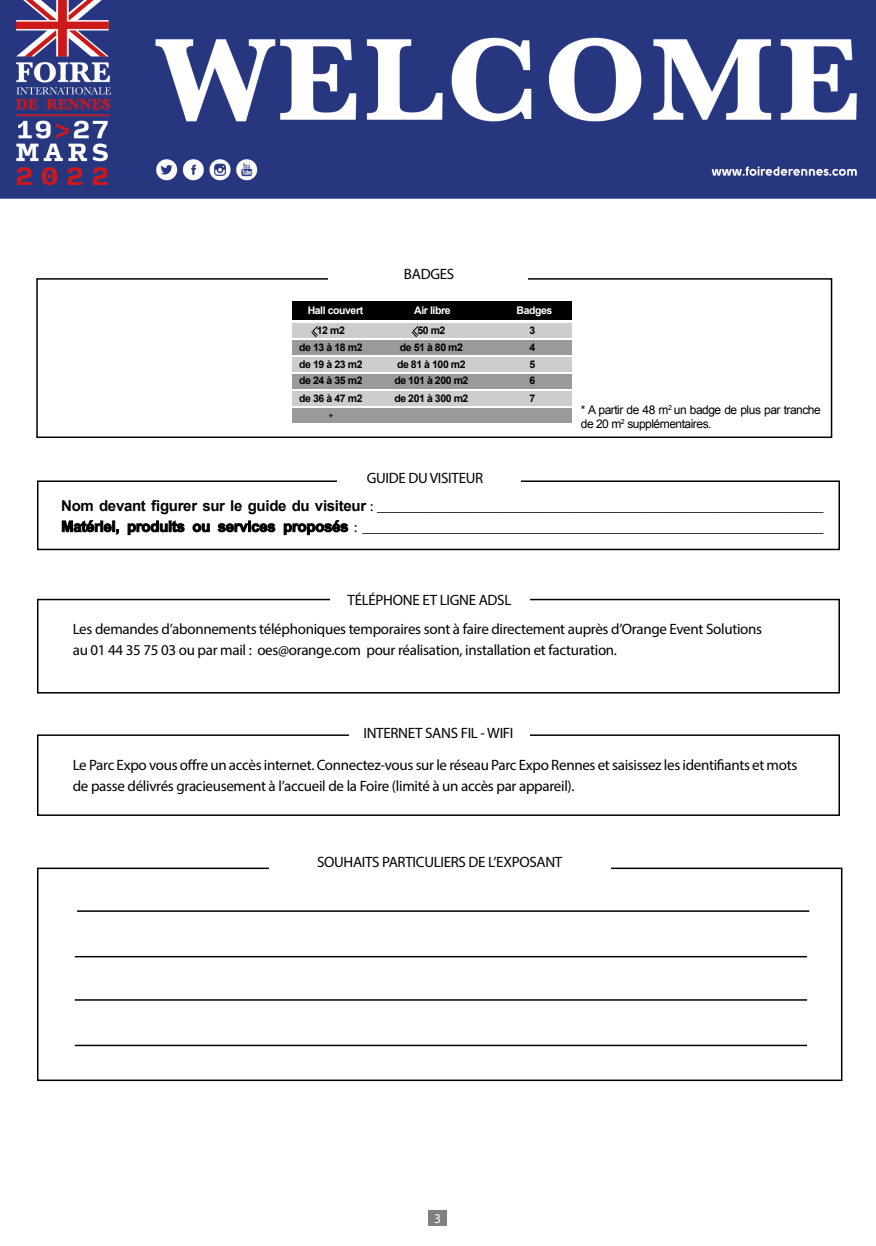
<style>
.page{position:relative;width:876px;height:1246px;background:#fff}
.page>*{position:absolute;margin:0;border:0;box-sizing:border-box;transform-origin:0 0}
.t1{font:15px/21px "Myriad Pro";letter-spacing:-.02em;color:#000}
.t2{font:13.5px "Myriad Pro";color:#fff}
.t3{font:12px/13.5px "Arial";letter-spacing:-.04em;color:#000}
.t4{font:700 10.5px/16.8px "Arial";letter-spacing:-.04em;color:#000;text-align:center}
.t5{font:700 10.5px "Arial";letter-spacing:-.04em;color:#fff}
.t6{font:10.5px "Myriad Pro";color:#000}
.s1{font-family:"Arial";font-weight:700}
</style>
<div class="page">
<img style="left:0;top:0;width:876px;height:199px">
<div style="left:36px;top:278px;width:796px;height:160px;border:2px solid #000"></div>
<div style="left:37px;top:599px;width:803px;height:94px;border:2px solid #000"></div>
<div style="left:37px;top:734px;width:803px;height:82px;border:2px solid #000"></div>
<div style="left:37px;top:867px;width:805px;height:214px;border:2px solid #000"></div>
<div style="left:330px;top:590px;width:199px;height:26px;background:#fff"></div>
<div style="left:349px;top:722px;width:180px;height:25px;background:#fff"></div>
<div style="left:269px;top:856px;width:342px;height:26px;background:#fff"></div>
<hr style="left:75px;top:956px;width:732px;height:1px;background:#000">
<hr style="left:77px;top:910px;width:732px;height:2px;background:#000">
<hr style="left:75px;top:999px;width:732px;height:2px;background:#000">
<hr style="left:75px;top:1045px;width:732px;height:1px;background:#000">
<div style="left:429px;top:1210px;width:18px;height:15px;background:#808080"></div>
<div style="left:37px;top:480px;width:803px;height:70px;border:2px solid #000"></div>
<div style="left:337px;top:468px;width:184px;height:25px;background:#fff"></div>
<div style="left:293px;top:302px;width:279px;height:18px;background:#000"></div>
<div style="left:293px;top:324px;width:279px;height:14px;background:#cdcdcd"></div>
<div style="left:293px;top:340px;width:279px;height:14px;background:#9a9a9a"></div>
<div style="left:293px;top:357px;width:279px;height:14px;background:#cdcdcd"></div>
<div style="left:293px;top:374px;width:279px;height:14px;background:#9a9a9a"></div>
<div style="left:293px;top:391px;width:279px;height:14px;background:#cdcdcd"></div>
<svg style="left:311px;top:325px;width:7px;height:13px"></svg>
<svg style="left:411px;top:325px;width:8px;height:13px"></svg>
<div style="left:293px;top:408px;width:279px;height:14px;background:#9a9a9a"></div>
<div style="left:329px;top:262px;width:199px;height:26px;background:#fff"></div>
<p class="t1" style="left:404px;top:263px;width:52px">BADGES</p>
<p class="t5" style="left:308px;top:303px;width:57px">Hall couvert</p>
<p class="t5" style="left:414px;top:303px;width:38px">Air libre</p>
<p class="t5" style="left:517px;top:303px;width:37px">Badges</p>
<p class="t4" style="left:317px;top:322px;width:30px">12 m2</p>
<p class="t4" style="left:529px;top:322px;width:7px">3</p>
<p class="t4" style="left:299px;top:339px;width:65px">de 13 à 18 m2</p>
<p class="t4" style="left:529px;top:339px;width:7px">4</p>
<p class="t4" style="left:299px;top:356px;width:65px">de 19 à 23 m2</p>
<p class="t4" style="left:529px;top:356px;width:7px">5</p>
<p class="t4" style="left:299px;top:372px;width:65px">de 24 à 35 m2</p>
<p class="t4" style="left:529px;top:372px;width:7px">6</p>
<p class="t4" style="left:299px;top:390px;width:65px">de 36 à 47 m2</p>
<p class="t4" style="left:529px;top:390px;width:7px">7</p>
<p class="t6" style="left:329px;top:411px;width:6px">*</p>
<p class="t4" style="left:394px;top:322px;width:76px">50 m2<br>de 51 à 80 m2 de 81 à 100 m2 de 101 à 200 m2</p>
<p class="t4" style="left:394px;top:390px;width:76px">de 201 à 300 m2</p>
<p class="t3" style="left:581px;top:403px;width:241px">* A partir de 48 m<sup>2</sup> un badge de plus par tranche de 20 m<sup>2</sup> supplémentaires.</p>
<p class="t1" style="left:61px;top:464px;width:764px;line-height:27.3px;text-indent:306px">GUIDE DU VISITEUR<br><span class="s1">Nom devant figurer sur le guide du visiteur</span> : ______________________________________________________________</p>
<p class="t1" style="left:61px;top:516px;width:764px"><span class="s1">Matériel, produits ou services proposés</span> : ________________________________________________________________</p>
<p class="t1" style="left:348px;top:589px;width:165px">TÉLÉPHONE ET LIGNE ADSL</p>
<p class="t1" style="left:73px;top:618px;width:691px">Les demandes d’abonnements téléphoniques temporaires sont à faire directement auprès d’Orange Event Solutions au 01 44 35 75 03 ou par mail : oes@orange.com pour réalisation, installation et facturation.</p>
<p class="t1" style="left:363px;top:723px;width:152px">INTERNET SANS FIL - WIFI</p>
<p class="t1" style="left:73px;top:754px;width:726px">Le Parc Expo vous offre un accès internet. Connectez-vous sur le réseau Parc Expo Rennes et saisissez les identifiants et mots de passe délivrés gracieusement à l’accueil de la Foire (limité à un accès par appareil).</p>
<p class="t1" style="left:317px;top:852px;width:247px">SOUHAITS PARTICULIERS DE L’EXPOSANT</p>
<p class="t2" style="left:434px;top:1210px;width:8px">3</p>
</div>
